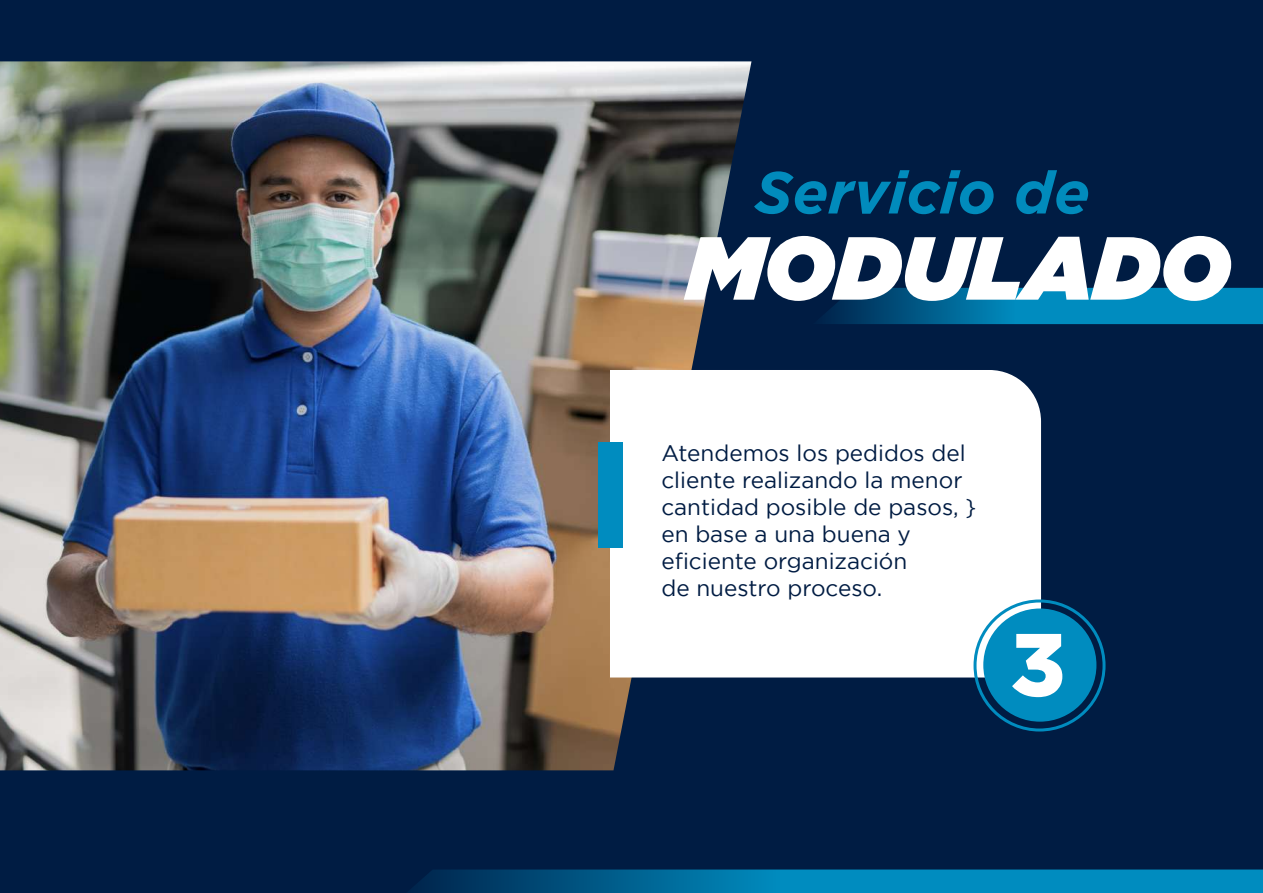
<style>
.page{position:relative;width:1263px;height:893px;background:#001c43}
.page>*{position:absolute;margin:0;border:0;box-sizing:border-box;transform-origin:0 0}
.t1{font:italic 900 89.25px "Gotham";color:#fff}
.t2{font:900 88.5px "Gotham";color:#fff}
.t3{font:italic 700 59.25px "Gotham";color:#018bbc}
.t4{font:22.5px/27px "Gotham";color:#001c43}
</style>
<div class="page">
<img style="left:0;top:61px;width:751px;height:709px">
<div style="left:610px;top:370px;width:431px;height:307px;background:#fff"></div>
<svg style="left:414px;top:869px;width:849px;height:24px"></svg>
<svg style="left:825px;top:288px;width:438px;height:36px"></svg>
<div style="left:598px;top:442px;width:24px;height:105px;background:#008cbf"></div>
<div style="left:983px;top:608px;width:113px;height:114px;background:#008cbf;border-radius:50%"></div>
<div style="left:973px;top:599px;width:132px;height:132px;border:3px solid #008cbf;border-radius:50%"></div>
<h3 class="t3" style="left:755px;top:158px;width:337px">Servicio de</h3>
<h1 class="t1" style="left:687px;top:216px;width:546px">MODULADO</h1>
<p class="t4" style="left:661px;top:440px;width:316px">Atendemos los pedidos del cliente realizando la menor cantidad posible de pasos, } en base a una buena y eficiente organización<br>de nuestro proceso.</p>
<h2 class="t2" style="left:1010px;top:613px;width:56px">3</h2>
</div>
